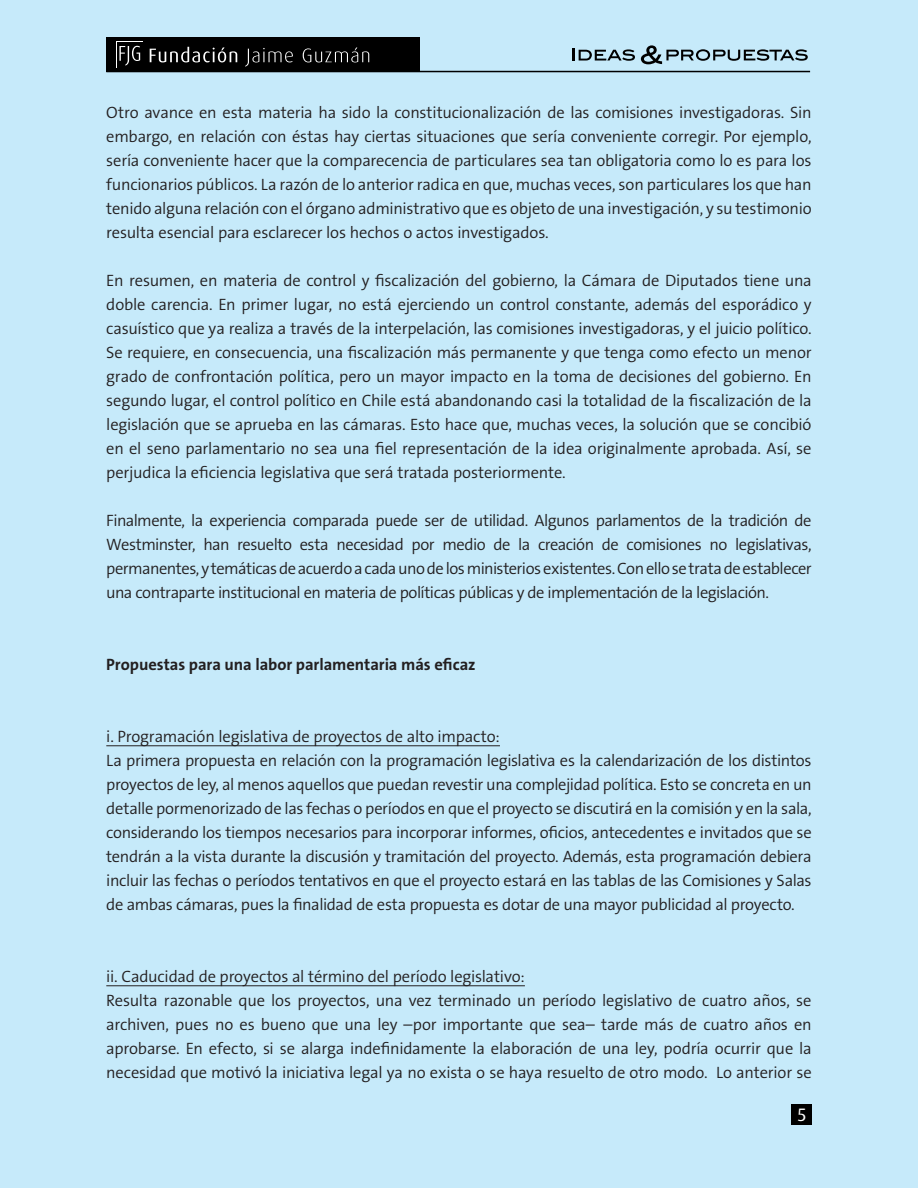
<style>
.page{position:relative;width:918px;height:1188px;background:#c6eafa}
.page>*{position:absolute;margin:0;border:0;box-sizing:border-box;transform-origin:0 0}
.t1{font:18px "Dax";color:#fff}
.t2{font:300 16.5px/24px "The Sans B4";letter-spacing:-.015em;color:#231f20;text-align:justify}
.t3{font:700 16.5px "The Sans B7";letter-spacing:-.005em;color:#231f20}
</style>
<div class="page">
<div style="left:792px;top:1104px;width:20px;height:20px;background:#000"></div>
<svg style="left:573px;top:48px;width:62px;height:13px"></svg>
<svg style="left:641px;top:45px;width:167px;height:19px"></svg>
<hr style="left:106px;top:71px;width:704px;height:1px;background:#000">
<div style="left:106px;top:37px;width:313px;height:35px;background:#000"></div>
<svg style="left:116px;top:41px;width:27px;height:27px"></svg>
<div style="left:117px;top:42px;width:26px;height:25px;background:#000"></div>
<svg style="left:119px;top:46px;width:21px;height:20px"></svg>
<svg style="left:150px;top:47px;width:219px;height:20px"></svg>
<hr style="left:106px;top:745px;width:394px;height:1px;background:#231f20">
<hr style="left:106px;top:985px;width:419px;height:1px;background:#231f20">
<p class="t2" style="left:106px;top:101px;width:707px">Otro avance en esta materia ha sido la constitucionalización de las comisiones investigadoras. Sin embargo, en relación con éstas hay ciertas situaciones que sería conveniente corregir. Por ejemplo, sería conveniente hacer que la comparecencia de particulares sea tan obligatoria como lo es para los funcionarios públicos. La razón de lo anterior radica en que, muchas veces, son particulares los que han tenido alguna relación con el órgano administrativo que es objeto de una investigación, y su testimonio resulta esencial para esclarecer los hechos o actos investigados.</p>
<p class="t2" style="left:106px;top:269px;width:707px">En resumen, en materia de control y fiscalización del gobierno, la Cámara de Diputados tiene una doble carencia. En primer lugar, no está ejerciendo un control constante, además del esporádico y casuístico que ya realiza a través de la interpelación, las comisiones investigadoras, y el juicio político.<br>Se requiere, en consecuencia, una fiscalización más permanente y que tenga como efecto un menor grado de confrontación política, pero un mayor impacto en la toma de decisiones del gobierno. En segundo lugar, el control político en Chile está abandonando casi la totalidad de la fiscalización de la legislación que se aprueba en las cámaras. Esto hace que, muchas veces, la solución que se concibió en el seno parlamentario no sea una fiel representación de la idea originalmente aprobada. Así, se perjudica la eficiencia legislativa que será tratada posteriormente.</p>
<p class="t2" style="left:106px;top:509px;width:707px">Finalmente, la experiencia comparada puede ser de utilidad. Algunos parlamentos de la tradición de Westminster, han resuelto esta necesidad por medio de la creación de comisiones no legislativas, permanentes, y temáticas de acuerdo a cada uno de los ministerios existentes. Con ello se trata de establecer una contraparte institucional en materia de políticas públicas y de implementación de la legislación.</p>
<p class="t3" style="left:106px;top:656px;width:371px">Propuestas para una labor parlamentaria más eficaz</p>
<p class="t2" style="left:106px;top:725px;width:395px">i. Programación legislativa de proyectos de alto impacto:</p>
<p class="t2" style="left:106px;top:749px;width:707px">La primera propuesta en relación con la programación legislativa es la calendarización de los distintos proyectos de ley, al menos aquellos que puedan revestir una complejidad política. Esto se concreta en un detalle pormenorizado de las fechas o períodos en que el proyecto se discutirá en la comisión y en la sala, considerando los tiempos necesarios para incorporar informes, oficios, antecedentes e invitados que se tendrán a la vista durante la discusión y tramitación del proyecto. Además, esta programación debiera incluir las fechas o períodos tentativos en que el proyecto estará en las tablas de las Comisiones y Salas de ambas cámaras, pues la finalidad de esta propuesta es dotar de una mayor publicidad al proyecto.</p>
<p class="t2" style="left:106px;top:965px;width:420px">ii. Caducidad de proyectos al término del período legislativo:</p>
<p class="t2" style="left:106px;top:989px;width:707px">Resulta razonable que los proyectos, una vez terminado un período legislativo de cuatro años, se archiven, pues no es bueno que una ley –por importante que sea– tarde más de cuatro años en aprobarse. En efecto, si se alarga indefinidamente la elaboración de una ley, podría ocurrir que la necesidad que motivó la iniciativa legal ya no exista o se haya resuelto de otro modo. Lo anterior se</p>
<p class="t1" style="left:797px;top:1104px;width:11px">5</p>
</div>
